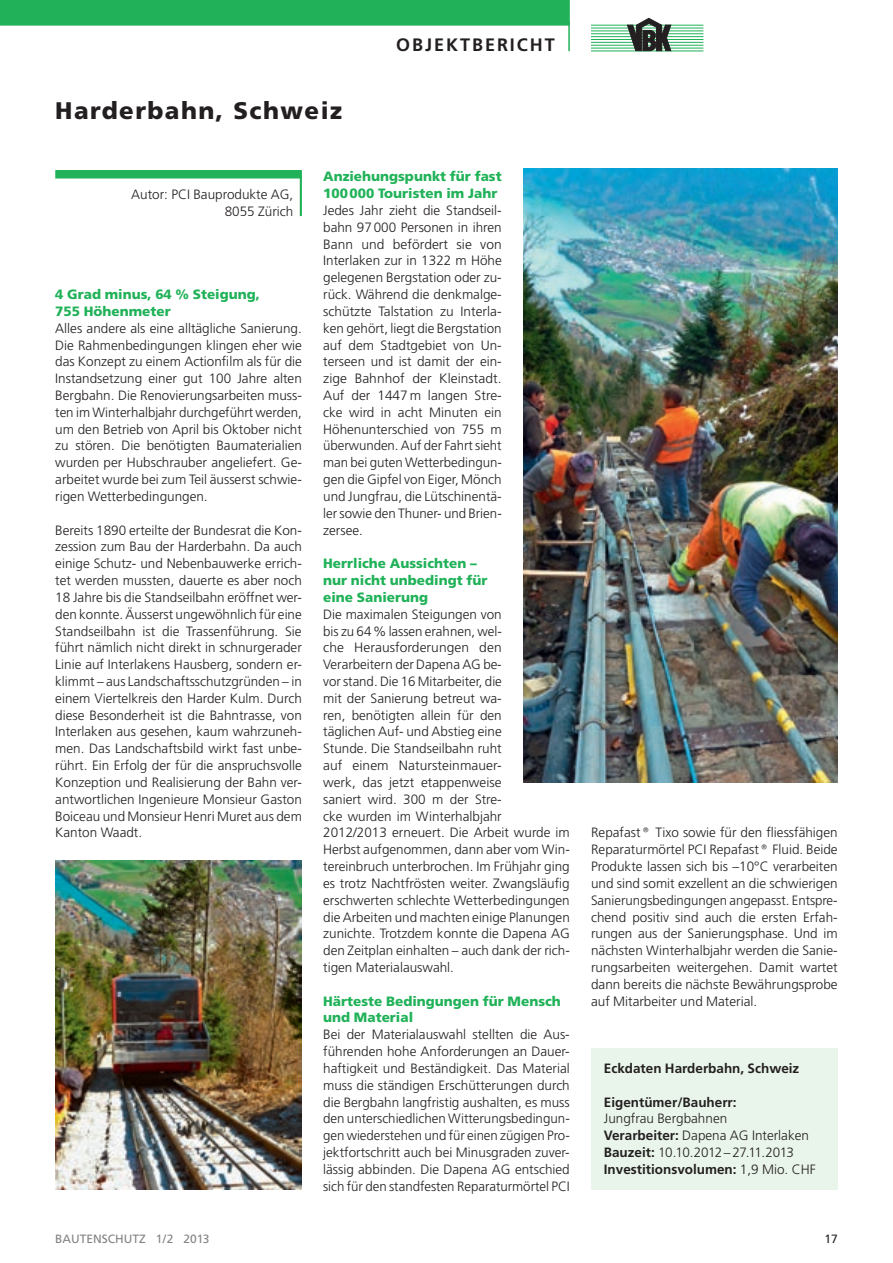
<style>
.page{position:relative;width:893px;height:1263px;background:#fff}
.page>*{position:absolute;margin:0;border:0;box-sizing:border-box;transform-origin:0 0}
.t1{font:900 24px "Frutiger";letter-spacing:.06em;color:#231f20}
.t2{font:700 18px "Frutiger CE";letter-spacing:.11em;color:#231f20}
.t3{font:300 13.5px/16.8px "Frutiger CE";color:#231f20;text-align:justify}
.t4{font:900 13.5px/16.8px "Frutiger CE";color:#21b259}
.t5{font:700 13.5px "Frutiger CE";color:#231f20}
.t6{font:12px "Frutiger CE";color:#808285}
.t7{font:12px "Frutiger CE";color:#231f20}
.s1{font-weight:700}
</style>
<div class="page">
<hr style="left:591px;top:25px;width:112px;height:1px;background:#21b259">
<hr style="left:591px;top:28px;width:112px;height:1px;background:#21b259">
<hr style="left:591px;top:31px;width:112px;height:1px;background:#21b259">
<hr style="left:591px;top:34px;width:112px;height:1px;background:#21b259">
<hr style="left:591px;top:36px;width:112px;height:1px;background:#21b259">
<hr style="left:591px;top:51px;width:112px;height:1px;background:#21b259">
<hr style="left:591px;top:39px;width:112px;height:1px;background:#21b259">
<hr style="left:591px;top:42px;width:112px;height:1px;background:#21b259">
<hr style="left:591px;top:45px;width:112px;height:1px;background:#21b259">
<hr style="left:591px;top:48px;width:112px;height:1px;background:#21b259">
<svg style="left:627px;top:18px;width:44px;height:33px"></svg>
<div style="left:0;top:0;width:570px;height:26px;background:#21b259"></div>
<hr style="left:568px;top:21px;width:2px;height:30px;background:#21b259">
<div style="left:55px;top:170px;width:247px;height:8px;background:#21b259"></div>
<hr style="left:300px;top:176px;width:2px;height:40px;background:#21b259">
<div style="left:591px;top:1048px;width:247px;height:141px;background:#e9f5ea"></div>
<img style="left:523px;top:169px;width:315px;height:614px">
<img style="left:55px;top:860px;width:247px;height:329px">
<h1 class="t1" style="left:55px;top:96px;width:288px">Harderbahn, Schweiz</h1>
<h2 class="t2" style="left:396px;top:34px;width:160px">OBJEKTBERICHT</h2>
<p class="t3" style="left:131px;top:186px;width:164px;text-align:right">Autor: PCI Bauprodukte AG,<br>8055 Zürich</p>
<p class="t4" style="left:55px;top:286px;width:206px">4 Grad minus, 64 % Steigung,<br>755 Höhenmeter</p>
<p class="t3" style="left:55px;top:319px;width:248px">Alles andere als eine alltägliche Sanierung.<br>Die Rahmenbedingungen klingen eher wie das Konzept zu einem Actionfilm als für die Instandsetzung einer gut 100 Jahre alten Bergbahn. Die Renovierungsarbeiten muss&shy;ten im Winterhalbjahr durchgeführt werden, um den Betrieb von April bis Oktober nicht zu stören. Die benötigten Baumaterialien wurden per Hubschrauber angeliefert. Ge&shy;arbeitet wurde bei zum Teil äusserst schwie&shy;rigen Wetterbedingungen.</p>
<p class="t3" style="left:55px;top:521px;width:248px">Bereits 1890 erteilte der Bundesrat die Kon&shy;zession zum Bau der Harderbahn. Da auch einige Schutz- und Nebenbauwerke errich&shy;tet werden mussten, dauerte es aber noch 18 Jahre bis die Standseilbahn eröffnet wer&shy;den konnte. Äusserst ungewöhnlich für eine Standseilbahn ist die Trassenführung. Sie führt nämlich nicht direkt in schnurgerader Linie auf Interlakens Hausberg, sondern er&shy;klimmt – aus Landschaftsschutzgründen – in einem Viertelkreis den Harder Kulm. Durch diese Besonderheit ist die Bahntrasse, von Interlaken aus gesehen, kaum wahrzuneh&shy;men. Das Landschaftsbild wirkt fast unbe&shy;rührt. Ein Erfolg der für die anspruchsvolle Konzeption und Realisierung der Bahn ver&shy;antwortlichen Ingenieure Monsieur Gaston Boiceau und Monsieur Henri Muret aus dem Kanton Waadt.</p>
<p class="t4" style="left:323px;top:168px;width:180px">Anziehungspunkt für fast<br>100 000 Touristen im Jahr</p>
<p class="t3" style="left:323px;top:202px;width:180px">Jedes Jahr zieht die Standseil&shy;bahn 97 000 Personen in ihren Bann und befördert sie von Interlaken zur in 1322 m Höhe gelegenen Bergstation oder zu&shy;rück. Während die denkmalge&shy;schützte Talstation zu Interla&shy;ken gehört, liegt die Bergstation auf dem Stadtgebiet von Un&shy;terseen und ist damit der ein&shy;zige Bahnhof der Kleinstadt.<br>Auf der 1447m langen Stre&shy;cke wird in acht Minuten ein Höhenunterschied von 755 m überwunden. Auf der Fahrt sieht man bei guten Wetterbedingun&shy;gen die Gipfel von Eiger, Mönch und Jungfrau, die Lütschinentä&shy;ler sowie den Thuner- und Brien&shy;zersee.</p>
<p class="t4" style="left:323px;top:555px;width:166px">Herrliche Aussichten – nur nicht unbedingt für eine Sanierung</p>
<p class="t3" style="left:323px;top:605px;width:248px;text-align:left">Die maximalen Steigungen von<br>bis zu 64% lassen erahnen, wel-<br>che Herausforderungen den Verarbeitern der Dapena AG be-<br>vor stand. Die 16 Mitarbeiter, die<br>mit der Sanierung betreut wa-<br>ren, benötigten allein für den<br>täglichen Auf- und Abstieg eine<br>Stunde. Die Standseilbahn ruht<br>auf einem Natursteinmauer-<br>werk, das jetzt etappenweise<br>saniert wird. 300 m der Stre-<br>cke wurden im Winterhalbjahr<br>2012/2013 erneuert. Die Arbeit wurde im Herbst aufgenommen, dann aber vom Win&shy;tereinbruch unterbrochen. Im Frühjahr ging es trotz Nachtfrösten weiter. Zwangsläufig erschwerten schlechte Wetterbedingungen die Arbeiten und machten einige Planungen zunichte. Trotzdem konnte die Dapena AG den Zeitplan einhalten – auch dank der rich&shy;tigen Materialauswahl.</p>
<p class="t4" style="left:323px;top:992px;width:239px">Härteste Bedingungen für Mensch und Material</p>
<p class="t3" style="left:323px;top:1026px;width:248px">Bei der Materialauswahl stellten die Aus&shy;führenden hohe Anforderungen an Dauer&shy;haftigkeit und Beständigkeit. Das Material muss die ständigen Erschütterungen durch die Bergbahn langfristig aushalten, es muss den unterschiedlichen Witterungsbedingun&shy;gen wiederstehen und für einen zügigen Pro&shy;jektfortschritt auch bei Minusgraden zuver&shy;lässig abbinden. Die Dapena AG entschied sich für den standfesten Reparaturmörtel PCI</p>
<p class="t3" style="left:591px;top:824px;width:248px">Repafast® Tixo sowie für den fliessfähigen Reparaturmörtel PCI Repafast® Fluid. Beide Produkte lassen sich bis –10°C verarbeiten und sind somit exzellent an die schwierigen Sanierungsbedingungen angepasst. Entspre&shy;chend positiv sind auch die ersten Erfah&shy;rungen aus der Sanierungsphase. Und im nächsten Winterhalbjahr werden die Sanie&shy;rungsarbeiten weitergehen. Damit wartet dann bereits die nächste Bewährungsprobe auf Mitarbeiter und Material.</p>
<p class="t5" style="left:604px;top:1060px;width:197px">Eckdaten Harderbahn, Schweiz</p>
<p class="t5" style="left:604px;top:1094px;width:134px">Eigentümer/Bauherr:</p>
<p class="t3" style="left:604px;top:1110px;width:213px;text-align:left">Jungfrau Bergbahnen<br><span class="s1">Verarbeiter:</span> Dapena AG Interlaken<br><span class="s1">Bauzeit:</span> 10.10.2012 – 27.11.2013<br><span class="s1">Investitionsvolumen:</span> 1,9 Mio. CHF</p>
<p class="t6" style="left:55px;top:1231px;width:156px">BAUTENSCHUTZ 1/2 2013</p>
<p class="t7" style="left:824px;top:1231px;width:15px">17</p>
</div>
